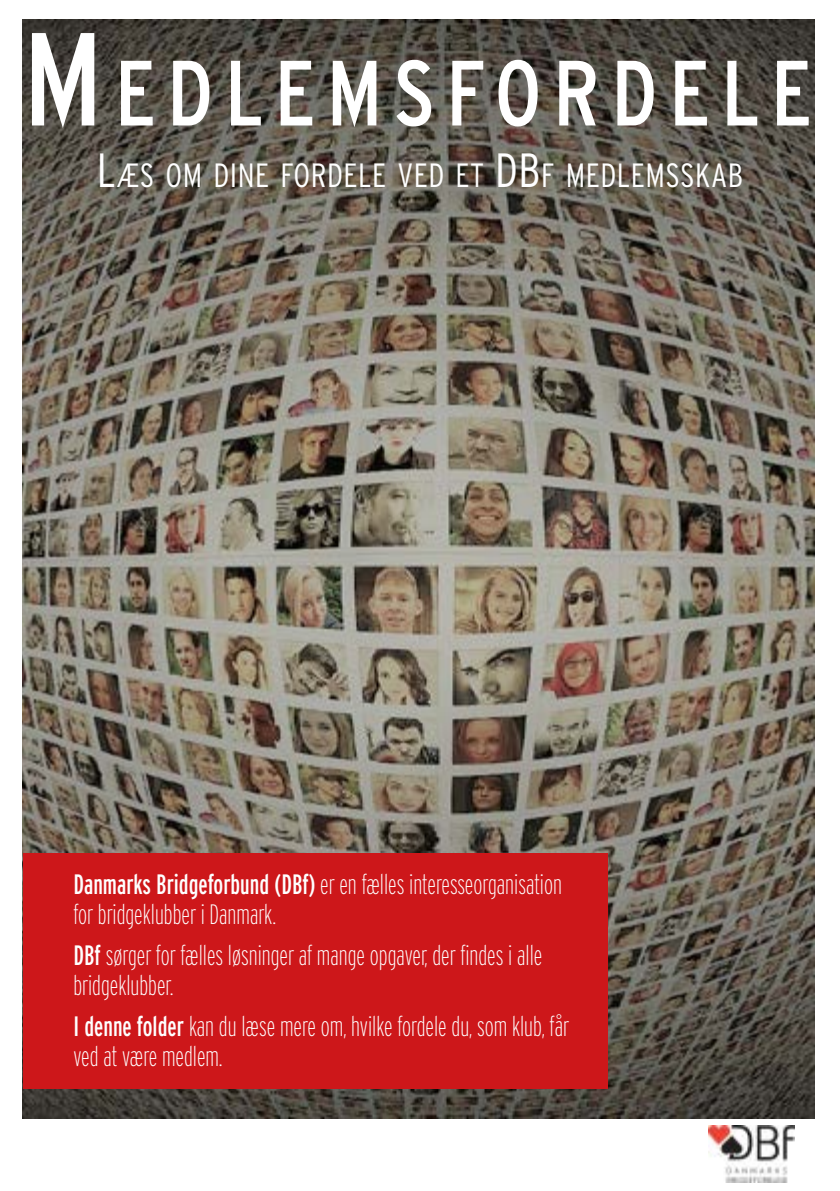
<style>
.page{position:relative;width:840px;height:1191px;background:#fff}
.page>*{position:absolute;margin:0;border:0;box-sizing:border-box;transform-origin:0 0}
.t1{font:92.4px "Interstate Condensed";letter-spacing:.12em;color:#fff}
.t2{font:300 33.6px "Interstate Condensed";letter-spacing:.015em;color:#fff}
.t3{font:200 28px/30px "Interstate Compressed";color:#fff}
.s1{font-size:132px}
.s2{font-size:48px}
.s3{font-weight:400}
</style>
<div class="page">
<img style="left:23px;top:20px;width:791px;height:1098px">
<div style="left:23px;top:853px;width:584px;height:236px;background:#cd171a"></div>
<img style="left:708px;top:1125px;width:85px;height:57px">
<h1 class="t1" style="left:23px;top:41px;width:790px"><span class="s1">M</span>EDLEMSFORDELE</h1>
<p class="t2" style="left:97px;top:157px;width:643px"><span class="s2">L</span>ÆS OM DINE FORDELE VED ET <span class="s2">DB</span>F MEDLEMSSKAB</p>
<p class="t3" style="left:73px;top:868px;width:489px"><span class="s3">Danmarks Bridgeforbund (DBf)</span> er en fælles interesseorganisation for bridgeklubber i Danmark.</p>
<p class="t3" style="left:73px;top:940px;width:470px"><span class="s3">DBf</span> sørger for fælles løsninger af mange opgaver, der findes i alle bridgeklubber.</p>
<p class="t3" style="left:73px;top:1011px;width:496px"><span class="s3">I denne folder</span> kan du læse mere om, hvilke fordele du, som klub, får ved at være medlem.</p>
</div>
